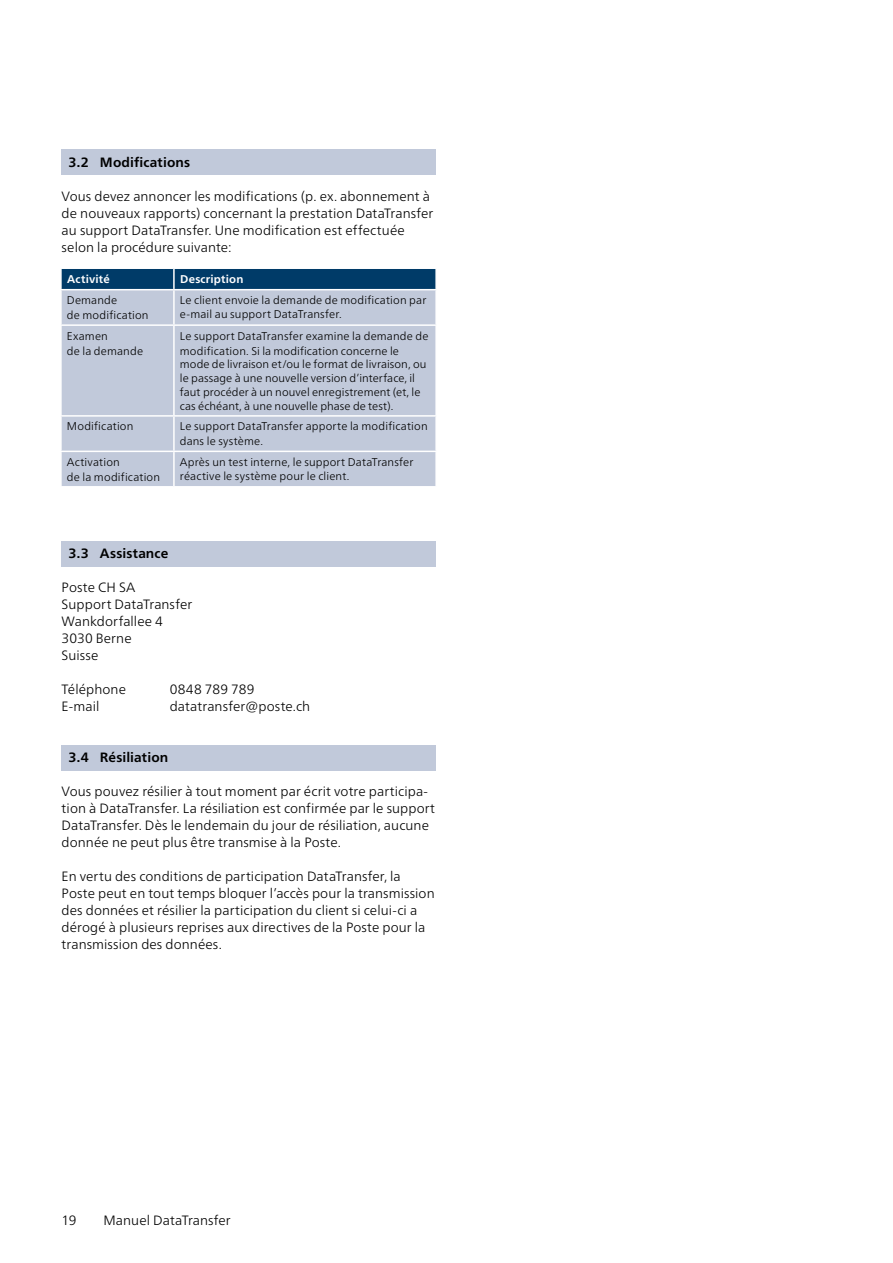
<style>
.page{position:relative;width:893px;height:1263px;background:#fff}
.page>*{position:absolute;margin:0;border:0;box-sizing:border-box;transform-origin:0 0}
.Copy{font:300 13.5px/17px "Frutiger Neue LT Pro";letter-spacing:.005em;color:#000}
.Untertitel_mit_Balke{font:700 13.5px "Frutiger Neue LT Pro";letter-spacing:.01em;color:#000}
.Tabelle_Text{font:300 11.25px/13.8px "Frutiger Neue LT Pro";letter-spacing:.01em;color:#000}
.Copy-2{font:700 11.25px "Frutiger Neue LT Pro";letter-spacing:.015em;color:#fff}
</style>
<div class="page">
<div style="left:62px;top:150px;width:374px;height:25px;background:#c1c9da"></div>
<div style="left:62px;top:269px;width:373px;height:20px;background:#003b68"></div>
<div style="left:62px;top:290px;width:373px;height:196px;background:#c1c9da"></div>
<hr style="left:173px;top:269px;width:2px;height:20px;background:#fff">
<hr style="left:173px;top:290px;width:2px;height:34px;background:#fff">
<hr style="left:60px;top:324px;width:114px;height:2px;background:#fff">
<hr style="left:174px;top:324px;width:263px;height:2px;background:#fff">
<hr style="left:173px;top:326px;width:2px;height:89px;background:#fff">
<hr style="left:60px;top:415px;width:114px;height:2px;background:#fff">
<hr style="left:174px;top:415px;width:263px;height:2px;background:#fff">
<hr style="left:173px;top:417px;width:2px;height:34px;background:#fff">
<hr style="left:60px;top:451px;width:114px;height:1px;background:#fff">
<hr style="left:174px;top:451px;width:263px;height:1px;background:#fff">
<hr style="left:173px;top:452px;width:2px;height:34px;background:#fff">
<div style="left:62px;top:541px;width:374px;height:25px;background:#c1c9da"></div>
<div style="left:62px;top:745px;width:374px;height:25px;background:#c1c9da"></div>
<p class="Untertitel_mit_Balke" style="left:68px;top:154px;width:123px">3.2 Modifications</p>
<p class="Copy" style="left:62px;top:188px;width:373px">Vous devez annoncer les modifications (p. ex. abonnement à de nouveaux rapports) concernant la prestation DataTransfer au support DataTransfer. Une modification est effectuée selon la procédure suivante:</p>
<p class="Copy-2" style="left:67px;top:273px;width:44px">Activité</p>
<p class="Copy-2" style="left:180px;top:273px;width:65px">Description</p>
<p class="Tabelle_Text" style="left:67px;top:293px;width:52px">Demande</p>
<p class="Tabelle_Text" style="left:67px;top:308px;width:83px">de modification</p>
<p class="Tabelle_Text" style="left:180px;top:293px;width:248px">Le client envoie la demande de modification par e-mail au support DataTransfer.</p>
<p class="Tabelle_Text" style="left:67px;top:329px;width:43px">Examen</p>
<p class="Tabelle_Text" style="left:67px;top:344px;width:78px">de la demande</p>
<p class="Tabelle_Text" style="left:180px;top:328px;width:250px;line-height:15px">Le support DataTransfer examine la demande de modification. Si la modification concerne le</p>
<p class="Tabelle_Text" style="left:180px;top:358px;width:248px">mode de livraison et/ou le format de livraison, ou le passage à une nouvelle version d’interface, il faut procéder à un nouvel enregistrement (et, le cas échéant, à une nouvelle phase de test).</p>
<p class="Tabelle_Text" style="left:67px;top:420px;width:68px">Modification</p>
<p class="Tabelle_Text" style="left:180px;top:419px;width:249px;line-height:15px">Le support DataTransfer apporte la modification dans le système.</p>
<p class="Tabelle_Text" style="left:67px;top:455px;width:54px">Activation</p>
<p class="Tabelle_Text" style="left:67px;top:470px;width:95px">de la modification</p>
<p class="Tabelle_Text" style="left:180px;top:455px;width:235px">Après un test interne, le support DataTransfer réactive le système pour le client.</p>
<p class="Untertitel_mit_Balke" style="left:68px;top:545px;width:101px">3.3 Assistance</p>
<p class="Copy" style="left:62px;top:579px;width:75px">Poste CH SA</p>
<p class="Copy" style="left:62px;top:596px;width:132px">Support DataTransfer</p>
<p class="Copy" style="left:62px;top:613px;width:103px">Wankdorfallee 4</p>
<p class="Copy" style="left:62px;top:630px;width:72px">3030 Berne</p>
<p class="Copy" style="left:62px;top:647px;width:38px">Suisse</p>
<p class="Copy" style="left:62px;top:681px;width:66px">Téléphone</p>
<p class="Copy" style="left:170px;top:681px;width:86px">0848 789 789</p>
<p class="Copy" style="left:62px;top:698px;width:39px">E-mail</p>
<p class="Copy" style="left:170px;top:698px;width:142px">datatransfer@poste.ch</p>
<p class="Untertitel_mit_Balke" style="left:68px;top:749px;width:101px">3.4 Résiliation</p>
<p class="Copy" style="left:62px;top:783px;width:375px">Vous pouvez résilier à tout moment par écrit votre participa&shy;tion à DataTransfer. La résiliation est confirmée par le support DataTransfer. Dès le lendemain du jour de résiliation, aucune donnée ne peut plus être transmise à la Poste.</p>
<p class="Copy" style="left:62px;top:868px;width:374px">En vertu des conditions de participation DataTransfer, la Poste peut en tout temps bloquer l’accès pour la transmission des données et résilier la participation du client si celui-ci a dérogé à plusieurs reprises aux directives de la Poste pour la transmission des données.</p>
<p class="Copy" style="left:62px;top:1212px;width:16px">19</p>
<p class="Copy" style="left:104px;top:1212px;width:129px">Manuel DataTransfer</p>
</div>
